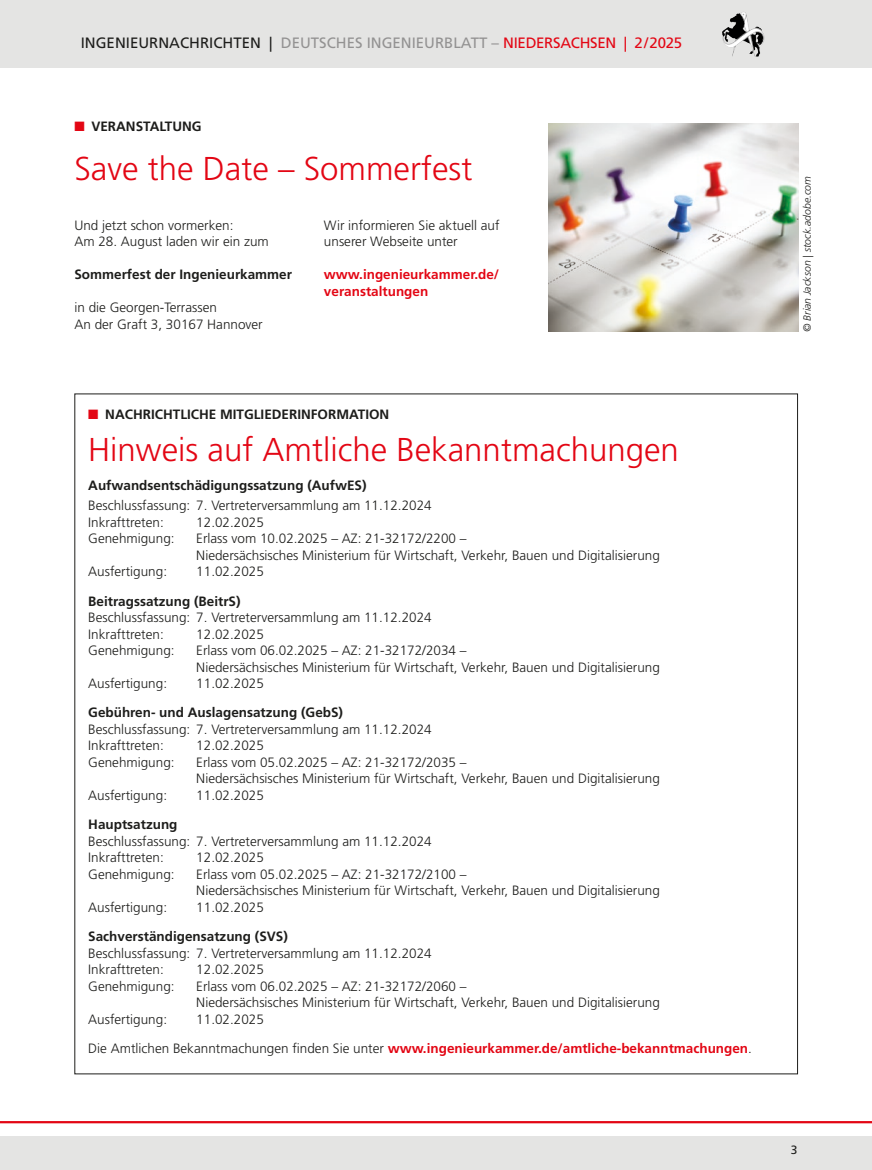
<style>
.page{position:relative;width:872px;height:1170px;background:#fff}
.page>*{position:absolute;margin:0;border:0;box-sizing:border-box;transform-origin:0 0}
.Headline{font:300 33px "Frutiger LT Std";color:#e30614}
.t1{font:15px "Frutiger LT Std";color:#939292}
.Fließtext{font:300 13.5px/16.5px "Frutiger LT Std";color:#1d1d1b}
.Fließtext_Abstand{font:700 13.5px "Frutiger LT Std";color:#1d1d1b}
.Fließtext_Abstand-2{font:700 13.5px/16.5px "Frutiger LT Std";color:#e30614}
.Fließtext_Abstand-3{font:300 13.5px/16.5px "Frutiger LT Std";color:#1d1d1b}
.t2{font:12px "Frutiger LT Std";color:#1d1d1b}
.QUELLE-CREDITS{font:italic 300 10.5px "Frutiger LT Std";color:#1d1d1b}
.s1{color:#1d1d1b}
.s2{color:#e30614}
.s3{font-weight:300;color:#1d1d1b}
</style>
<div class="page">
<div style="left:0;top:1135px;width:872px;height:34px;background:#e4e4e3"></div>
<hr style="left:0;top:1120px;width:872px;height:3px;background:#e30614">
<div style="left:0;top:0;width:872px;height:68px;background:#e4e4e3"></div>
<img style="left:730px;top:12px;width:13px;height:10px">
<img style="left:549px;top:123px;width:249px;height:208px">
<p class="t1" style="left:81px;top:34px;width:603px"><span class="s1">INGENIEURNACHRICHTEN |</span> DEUTSCHES INGENIEURBLATT – <span class="s2">NIEDERSACHSEN | 2/2025</span></p>
<p class="Fließtext_Abstand" style="left:74px;top:119px;width:129px"><span class="s2">■</span> VERANSTALTUNG</p>
<p class="Headline" style="left:74px;top:150px;width:399px">Save the Date – Sommerfest</p>
<p class="Fließtext_Abstand-3" style="left:74px;top:217px;width:196px">Und jetzt schon vormerken:<br>Am 28. August laden wir ein zum</p>
<p class="Fließtext_Abstand" style="left:74px;top:266px;width:219px">Sommerfest der Ingenieurkammer</p>
<p class="Fließtext_Abstand-3" style="left:74px;top:299px;width:144px">in die Georgen-Terrassen</p>
<p class="Fließtext" style="left:74px;top:316px;width:190px">An der Graft 3, 30167 Hannover</p>
<p class="Fließtext_Abstand-3" style="left:324px;top:217px;width:177px">Wir informieren Sie aktuell auf unserer Webseite unter</p>
<p class="Fließtext_Abstand-2" style="left:324px;top:266px;width:177px">www.ingenieurkammer.de/ veranstaltungen</p>
<p class="Fließtext_Abstand" style="left:88px;top:406px;width:302px"><span class="s2">■</span> NACHRICHTLICHE MITGLIEDERINFORMATION</p>
<p class="Headline" style="left:88px;top:430px;width:592px">Hinweis auf Amtliche Bekanntmachungen</p>
<p class="Fließtext_Abstand" style="left:88px;top:477px;width:280px">Aufwandsentschädigungssatzung (AufwES)</p>
<p class="Fließtext" style="left:88px;top:497px;width:345px">Beschlussfassung: 7. Vertreterversammlung am 11.12.2024</p>
<p class="Fließtext" style="left:88px;top:514px;width:77px">Inkrafttreten:</p>
<p class="Fließtext" style="left:196px;top:514px;width:69px">12.02.2025</p>
<p class="Fließtext" style="left:88px;top:530px;width:88px">Genehmigung:</p>
<p class="Fließtext" style="left:196px;top:530px;width:465px">Erlass vom 10.02.2025 – AZ: 21-32172/2200 –<br>Niedersächsisches Ministerium für Wirtschaft, Verkehr, Bauen und Digitalisierung</p>
<p class="Fließtext" style="left:88px;top:563px;width:80px">Ausfertigung:</p>
<p class="Fließtext" style="left:196px;top:563px;width:69px">11.02.2025</p>
<p class="Fließtext_Abstand" style="left:88px;top:593px;width:154px">Beitragssatzung (BeitrS)</p>
<p class="Fließtext" style="left:88px;top:609px;width:345px">Beschlussfassung: 7. Vertreterversammlung am 11.12.2024</p>
<p class="Fließtext" style="left:88px;top:626px;width:77px">Inkrafttreten:</p>
<p class="Fließtext" style="left:196px;top:626px;width:69px">12.02.2025</p>
<p class="Fließtext" style="left:88px;top:642px;width:88px">Genehmigung:</p>
<p class="Fließtext" style="left:196px;top:642px;width:465px">Erlass vom 06.02.2025 – AZ: 21-32172/2034 –<br>Niedersächsisches Ministerium für Wirtschaft, Verkehr, Bauen und Digitalisierung</p>
<p class="Fließtext" style="left:88px;top:675px;width:80px">Ausfertigung:</p>
<p class="Fließtext" style="left:196px;top:675px;width:69px">11.02.2025</p>
<p class="Fließtext_Abstand" style="left:88px;top:704px;width:256px">Gebühren- und Auslagensatzung (GebS)</p>
<p class="Fließtext" style="left:88px;top:721px;width:345px">Beschlussfassung: 7. Vertreterversammlung am 11.12.2024</p>
<p class="Fließtext" style="left:88px;top:737px;width:77px">Inkrafttreten:</p>
<p class="Fließtext" style="left:196px;top:737px;width:69px">12.02.2025</p>
<p class="Fließtext" style="left:88px;top:754px;width:88px">Genehmigung:</p>
<p class="Fließtext" style="left:196px;top:754px;width:465px">Erlass vom 05.02.2025 – AZ: 21-32172/2035 –<br>Niedersächsisches Ministerium für Wirtschaft, Verkehr, Bauen und Digitalisierung</p>
<p class="Fließtext" style="left:88px;top:787px;width:80px">Ausfertigung:</p>
<p class="Fließtext" style="left:196px;top:787px;width:69px">11.02.2025</p>
<p class="Fließtext_Abstand" style="left:88px;top:816px;width:91px">Hauptsatzung</p>
<p class="Fließtext" style="left:88px;top:833px;width:345px">Beschlussfassung: 7. Vertreterversammlung am 11.12.2024</p>
<p class="Fließtext" style="left:88px;top:849px;width:77px">Inkrafttreten:</p>
<p class="Fließtext" style="left:196px;top:849px;width:69px">12.02.2025</p>
<p class="Fließtext" style="left:88px;top:866px;width:88px">Genehmigung:</p>
<p class="Fließtext" style="left:196px;top:866px;width:465px">Erlass vom 05.02.2025 – AZ: 21-32172/2100 –<br>Niedersächsisches Ministerium für Wirtschaft, Verkehr, Bauen und Digitalisierung</p>
<p class="Fließtext" style="left:88px;top:899px;width:80px">Ausfertigung:</p>
<p class="Fließtext" style="left:196px;top:899px;width:69px">11.02.2025</p>
<p class="Fließtext_Abstand" style="left:88px;top:928px;width:201px">Sachverständigensatzung (SVS)</p>
<p class="Fließtext" style="left:88px;top:944px;width:345px">Beschlussfassung: 7. Vertreterversammlung am 11.12.2024</p>
<p class="Fließtext" style="left:88px;top:961px;width:77px">Inkrafttreten:</p>
<p class="Fließtext" style="left:196px;top:961px;width:69px">12.02.2025</p>
<p class="Fließtext" style="left:88px;top:977px;width:88px">Genehmigung:</p>
<p class="Fließtext" style="left:196px;top:977px;width:465px">Erlass vom 06.02.2025 – AZ: 21-32172/2060 –<br>Niedersächsisches Ministerium für Wirtschaft, Verkehr, Bauen und Digitalisierung</p>
<p class="Fließtext" style="left:88px;top:1010px;width:80px">Ausfertigung:</p>
<p class="Fließtext" style="left:196px;top:1010px;width:69px">11.02.2025</p>
<p class="Fließtext_Abstand-2" style="left:88px;top:1039px;width:665px"><span class="s3">Die Amtlichen Bekanntmachungen finden Sie unter</span> www.ingenieurkammer.de/amtliche-bekanntmachungen<span class="s3">.</span></p>
<p class="QUELLE-CREDITS" style="left:801px;top:332px;width:158px;rotate:-90deg">© Brian Jackson | stock.adobe.com</p>
<p class="t2" style="left:791px;top:1142px;width:8px">3</p>
</div>
